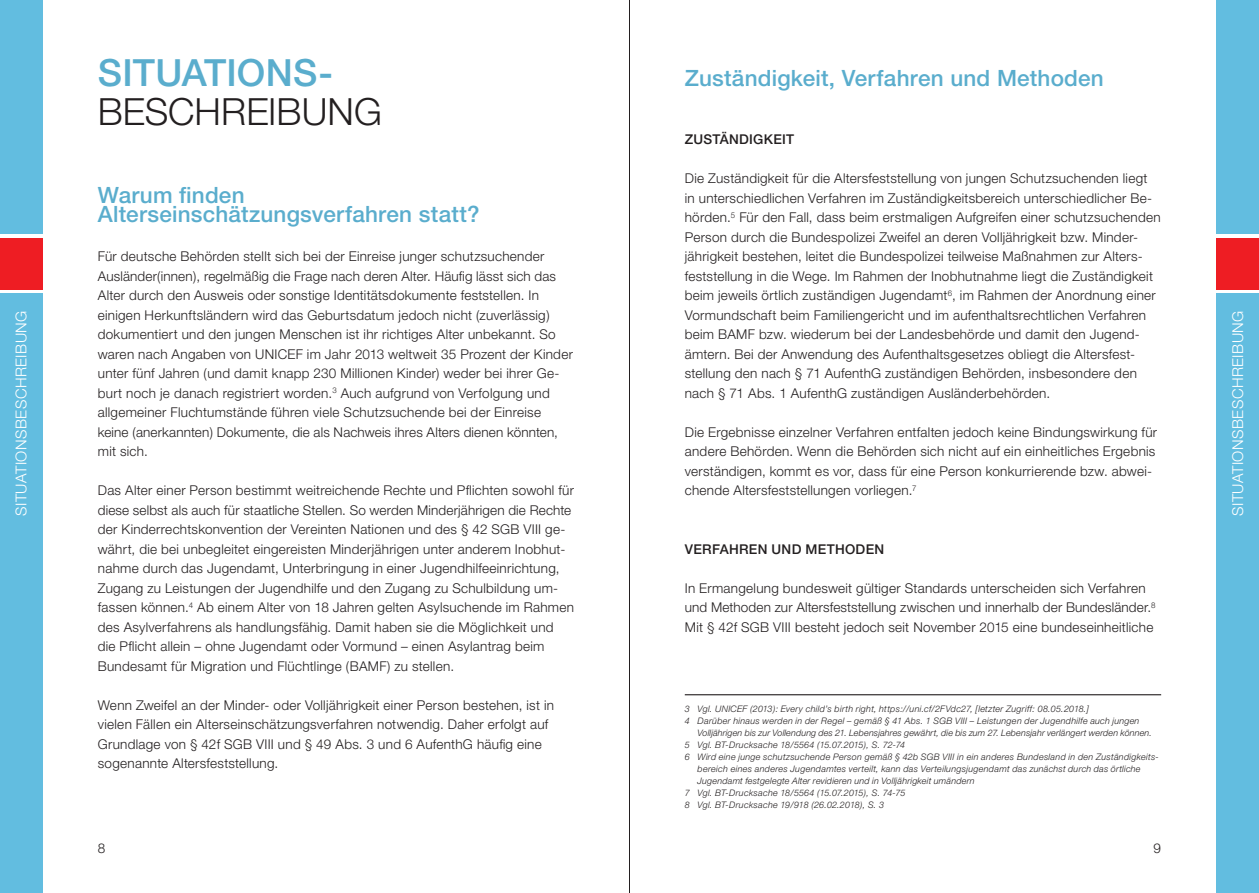
<style>
.page{position:relative;width:1259px;height:893px;background:#fff}
.page>*{position:absolute;margin:0;border:0;box-sizing:border-box;transform-origin:0 0}
.t1{font:300 37.5px "Helvetica Neue";color:#231f20}
.t2{font:500 37.5px "Helvetica Neue";letter-spacing:.005em;color:#5aadcd}
.t3{font:500 22.5px/19.5px "Helvetica Neue";letter-spacing:.01em;color:#5aadcd}
.t4{font:300 15px "Helvetica Neue";letter-spacing:.03em;color:#fff}
.t5{font:300 13.5px/19.5px "Helvetica Neue";letter-spacing:.02em;color:#231f20}
.t6{font:500 13.5px "Helvetica Neue";letter-spacing:.02em;color:#231f20}
.t7{font:italic 300 9px "Helvetica Neue";letter-spacing:.025em;color:#231f20}
</style>
<div class="page">
<div style="left:1216px;top:0;width:43px;height:234px;background:#62bde0"></div>
<div style="left:1216px;top:293px;width:43px;height:600px;background:#62bde0"></div>
<div style="left:1216px;top:238px;width:43px;height:51px;background:#ee1d23"></div>
<hr style="left:629px;top:0;width:1px;height:893px;background:#231f20">
<div style="left:0;top:293px;width:43px;height:600px;background:#62bde0"></div>
<div style="left:0;top:238px;width:43px;height:51px;background:#ee1d23"></div>
<div style="left:0;top:0;width:43px;height:234px;background:#62bde0"></div>
<hr style="left:685px;top:694px;width:476px;height:1px;background:#231f20">
<p class="t4" style="left:12px;top:516px;width:204px;rotate:-90deg">Situationsbeschreibung</p>
<h1 class="t2" style="left:98px;top:50px;width:237px">Situations-</h1>
<h1 class="t1" style="left:98px;top:89px;width:25px">besc</h1>
<h1 class="t1" style="left:195px;top:89px;width:48px">hreibu</h1>
<h1 class="t1" style="left:327px;top:89px;width:49px">ng</h1>
<h2 class="t3" style="left:98px;top:185px;width:383px">Warum finden<br>Alterseinschätzungsverfahren statt?</h2>
<p class="t5" style="left:98px;top:246px;width:476px">Für deutsche Behörden stellt sich bei der Einreise junger schutzsuchender Ausländer(innen), regelmäßig die Frage nach deren Alter. Häufig lässt sich das Alter durch den Ausweis oder sonstige Identitätsdokumente feststellen. In einigen Herkunftsländern wird das Geburtsdatum jedoch nicht (zuverlässig) dokumentiert und den jungen Menschen ist ihr richtiges Alter unbekannt. So waren nach Angaben von UN ICEF im Jahr 2013 weltweit 35 Prozent der Kinder unter fünf Jahren (und damit knapp 230 Millionen Kinder) weder bei ihrer Ge&shy;burt noch je danach registriert worden.<sup>3</sup> Auch aufgrund von Verfolgung und allgemeiner Fluchtumstände führen viele Schutzsuchende bei der Einreise keine (anerkannten) Dokumente, die als Nachweis ihres Alters dienen könnten, mit sich.</p>
<p class="t5" style="left:98px;top:480px;width:478px">Das Alter einer Person bestimmt weitreichende Rechte und Pflichten sowohl für diese selbst als auch für staatliche Stellen. So werden Minderjährigen die Rechte der Kinderrechtskonvention der Vereinten Nationen und des § 42 SGB VIII ge&shy;währt, die bei unbegleitet eingereisten Minderjährigen unter anderem Inobhut&shy;nahme durch das Jugendamt, Unterbringung in einer Jugendhilfeeinrichtung, Zugang zu Leistungen der Jugendhilfe und den Zugang zu Schulbildung um&shy;fassen können.<sup>4</sup> Ab einem Alter von 18 Jahren gelten Asylsuchende im Rahmen des Asylverfahrens als handlungsfähig. Damit haben sie die Möglichkeit und die Pflicht allein – ohne Jugendamt oder Vormund – einen Asylantrag beim Bundesamt für Migration und Flüchtlinge (BAMF) zu stellen.</p>
<p class="t5" style="left:98px;top:695px;width:458px">Wenn Zweifel an der Minder- oder Volljährigkeit einer Person bestehen, ist in vielen Fällen ein Alterseinschätzungsverfahren notwendig. Daher erfolgt auf Grundlage von § 42f SGB VIII und § 49 Abs. 3 und 6 AufenthG häufig eine sogenannte Altersfeststellung.</p>
<h2 class="t3" style="left:685px;top:68px;width:420px">Zuständigkeit, Verfahren und Methoden</h2>
<p class="t6" style="left:685px;top:131px;width:111px">Zuständig keit</p>
<p class="t5" style="left:685px;top:168px;width:477px">Die Zuständigkeit für die Altersfeststellung von jungen Schutzsuchenden liegt in unterschiedlichen Verfahren im Zuständigkeitsbereich unterschiedlicher Be&shy;hörden.<sup>5</sup> Für den Fall, dass beim erstmaligen Aufgreifen einer schutzsuchenden Person durch die Bundespolizei Zweifel an deren Volljährigkeit bzw. Minder&shy;jährigkeit bestehen, leitet die Bundespolizei teilweise Maßnahmen zur Alters&shy;feststellung in die Wege. Im Rahmen der Inobhutnahme liegt die Zuständigkeit beim jeweils örtlich zuständigen Jugendamt<sup>6</sup>, im Rahmen der Anordnung einer Vormundschaft beim Familiengericht und im aufenthaltsrechtlichen Verfahren beim BAMF bzw. wiederum bei der Landesbehörde und damit den Jugend&shy;ämtern. Bei der Anwendung des Aufenthaltsgesetzes obliegt die Altersfest&shy;stellung den nach § 71 AufenthG zuständigen Behörden, insbesondere den nach § 71 Abs. 1 AufenthG zuständigen Ausländerbehörden.</p>
<p class="t5" style="left:685px;top:422px;width:474px">Die Ergebnisse einzelner Verfahren entfalten jedoch keine Bindungswirkung für andere Behörden. Wenn die Behörden sich nicht auf ein einheitliches Ergebnis verständigen, kommt es vor, dass für eine Person konkurrierende bzw. abwei&shy;chende Altersfeststellungen vorliegen.<sup>7</sup></p>
<p class="t6" style="left:685px;top:541px;width:201px">Verfahren und Methoden</p>
<p class="t5" style="left:685px;top:578px;width:472px">In Ermangelung bundesweit gültiger Standards unterscheiden sich Verfahren und Methoden zur Altersfeststellung zwischen und innerhalb der Bundesländer.<sup>8<br></sup>Mit § 42f SGB VIII besteht jedoch seit November 2015 eine bundeseinheitliche</p>
<p class="t7" style="left:685px;top:703px;width:405px">3 Vgl. UNICEF (2013): Every child’s birth right, https://uni.cf/2FVdc27, [letzter Zugriff: 08.05.2018.]</p>
<p class="t7" style="left:685px;top:715px;width:456px">4 Darüber hinaus werden in der Regel – gemäß § 41 Abs. 1 SGB VIII – Leistungen der Jugendhilfe auch jungen</p>
<p class="t7" style="left:697px;top:727px;width:456px">Volljährigen bis zur Vollendung des 21. Lebensjahres gewährt, die bis zum 27. Lebensjahr verlängert werden können.</p>
<p class="t7" style="left:685px;top:739px;width:222px">5 Vgl. BT-Drucksache 18/5564 (15.07.2015), S. 72-74</p>
<p class="t7" style="left:685px;top:751px;width:476px">6 Wird eine junge schutzsuchende Person gemäß § 42b SGB VIII in ein anderes Bundesland in den Zuständigkeits-</p>
<p class="t7" style="left:697px;top:763px;width:444px">bereich eines anderes Jugendamtes verteilt, kann das Verteilungsjugendamt das zunächst durch das örtliche</p>
<p class="t7" style="left:697px;top:775px;width:279px">Jugendamt festgelegte Alter revidieren und in Volljährigkeit umändern</p>
<p class="t7" style="left:685px;top:787px;width:222px">7 Vgl. BT-Drucksache 18/5564 (15.07.2015), S. 74-75</p>
<p class="t7" style="left:685px;top:799px;width:201px">8 Vgl. BT-Drucksache 19/918 (26.02.2018), S. 3</p>
<p class="t5" style="left:98px;top:838px;width:9px">8</p>
<p class="t5" style="left:1153px;top:838px;width:9px">9</p>
<p class="t4" style="left:1228px;top:516px;width:204px;rotate:-90deg">Situationsbeschreibung</p>
</div>
